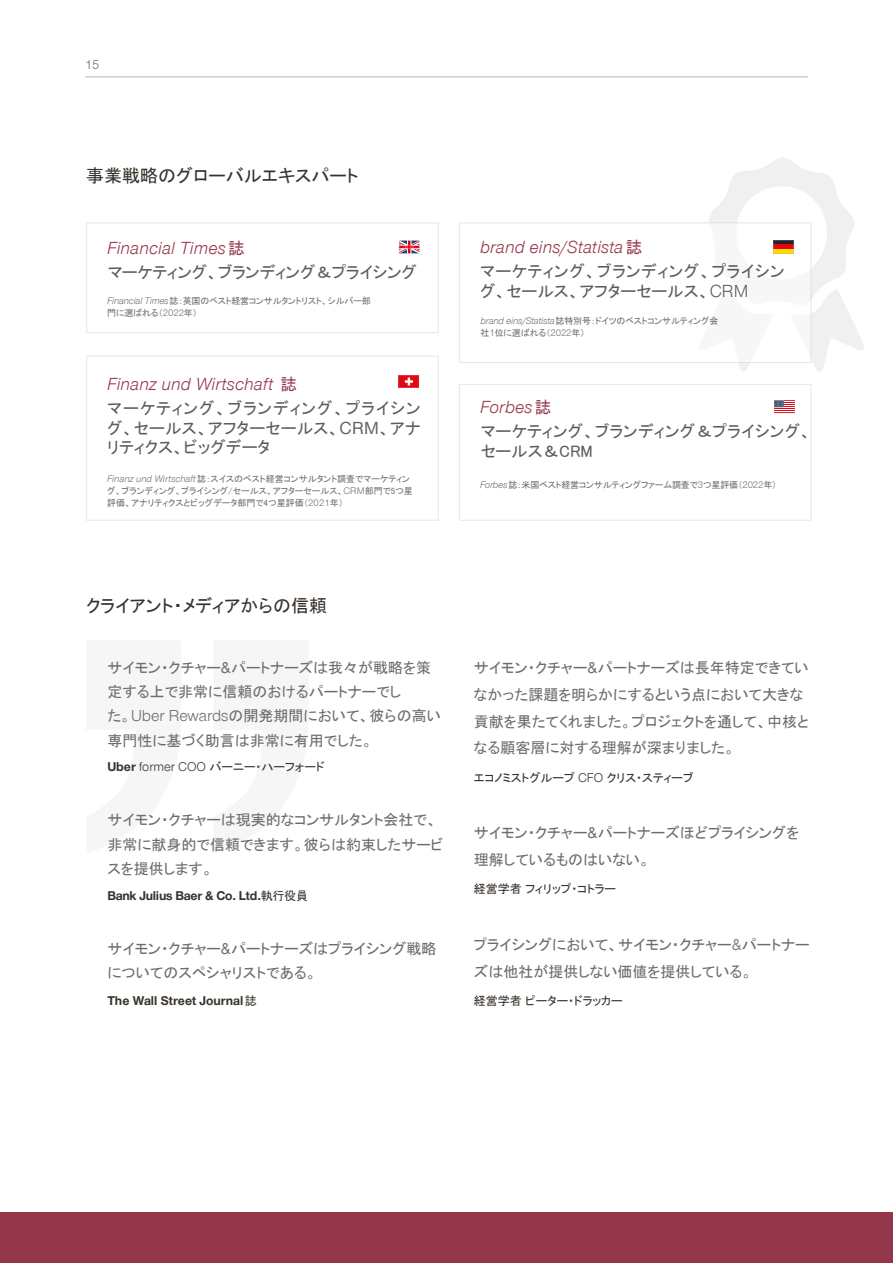
<style>
.page{position:relative;width:893px;height:1263px;background:#fff}
.page>*{position:absolute;margin:0;border:0;box-sizing:border-box;transform-origin:0 0}
.t1{font:18px "MS P Gothic";color:#39322b}
.t2{font:16.5px/19.5px "MS P Gothic";letter-spacing:.01em;color:#39322b}
.t3{font:italic 16.5px "Simon Kucher";letter-spacing:.01em;color:#95374b}
.t4{font:16.5px/19.5px "MS P Gothic";letter-spacing:.035em;color:#39322b}
.t5{font:16.5px "MS P Gothic";letter-spacing:-.01em;color:#39322b}
.t6{font:16.5px "MS P Gothic";letter-spacing:.065em;color:#39322b}
.t7{font:15px/24.2px "MS P Gothic";color:#6d6e6a}
.t8{font:12px "MS P Gothic";color:#39322b}
.t9{font:700 12px "Simon Kucher";letter-spacing:-.01em;color:#39322b}
.t10{font:12px "Simon Kucher";color:#6d6e6a}
.t11{font:9px/12px "MS P Gothic";letter-spacing:-.015em;color:#746f6b}
.s1{font-family:"MS P Gothic";font-style:normal}
.s2{font-family:"Simon Kucher";font-style:italic}
.s3{font-family:"Simon Kucher"}
.s4{font-family:"Simon Kucher Auto Hint";font-weight:500;color:#433c36}
.s5{font-family:"Simon Kucher Auto Hint";font-weight:500}
.s6{font-family:"Simon Kucher";font-weight:700}
.s7{font-family:"MS P Gothic";font-weight:400}
.s8{font-family:"Simon Kucher Auto Hint";font-weight:500;color:#838480}
</style>
<div class="page">
<div style="left:0;top:1212px;width:893px;height:51px;background:#95374b"></div>
<hr style="left:85px;top:77px;width:723px;height:1px;background:#b6b7b5">
<div style="left:459px;top:222px;width:353px;height:141px;border:1px solid #d3d3d2"></div>
<svg style="left:698px;top:157px;width:166px;height:215px"></svg>
<div style="left:459px;top:384px;width:353px;height:137px;border:1px solid #d3d3d2"></div>
<svg style="left:774px;top:400px;width:20px;height:13px"></svg>
<div style="left:86px;top:356px;width:353px;height:165px;border:1px solid #d3d3d2"></div>
<svg style="left:399px;top:375px;width:20px;height:13px"></svg>
<div style="left:86px;top:222px;width:353px;height:111px;border:1px solid #d3d3d2"></div>
<svg style="left:399px;top:241px;width:20px;height:12px"></svg>
<p class="t10" style="left:85px;top:58px;width:16px">15</p>
<p class="t1" style="left:86px;top:167px;width:274px">事業戦略のグローバルエキスパート</p>
<p class="t3" style="left:107px;top:238px;width:139px">Financial Times<span class="s1">誌</span></p>
<p class="t5" style="left:107px;top:264px;width:311px">マーケティング、ブランディング＆プライシング</p>
<p class="t11" style="left:107px;top:295px;width:265px"><span class="s2">Financial Times</span>誌：英国のベスト経営コンサルタントリスト、シルバー部門に選ばれる（<span class="s3">2022</span>年）</p>
<p class="t3" style="left:107px;top:374px;width:191px">Finanz und Wirtschaft <span class="s1">誌</span></p>
<p class="t3" style="left:480px;top:237px;width:164px">brand eins/Statista<span class="s1">誌</span></p>
<p class="t4" style="left:480px;top:262px;width:306px">マーケティング、ブランディング、プライシング、セールス、アフターセールス、<span class="s3">CRM</span></p>
<p class="t11" style="left:481px;top:315px;width:239px"><span class="s2">brand eins/Statista</span>誌特別号：ドイツのベストコンサルティング会社<span class="s3">1</span>位に選ばれる（<span class="s3">2022</span>年）</p>
<p class="t6" style="left:107px;top:400px;width:315px">マーケティング、ブランディング、プライシン</p>
<p class="t3" style="left:480px;top:398px;width:73px">Forbes<span class="s1">誌</span></p>
<p class="t2" style="left:107px;top:418px;width:315px">グ、セールス、アフターセールス、<span class="s4">CRM</span>、アナリティクス、ビッグデータ</p>
<p class="t11" style="left:107px;top:473px;width:307px"><span class="s2">Finanz und Wirtschaft</span>誌：スイスのベスト経営コンサルタント調査でマーケティング、ブランディング、プライシング/セールス、アフターセールス、<span class="s3">CRM</span>部門で5つ星評価、アナリティクスとビッグデータ部門で4つ星評価（<span class="s3">2021</span>年）</p>
<p class="t2" style="left:480px;top:422px;width:333px">マーケティング、ブランディング＆プライシング、セールス＆CRM</p>
<p class="t11" style="left:480px;top:479px;width:298px"><span class="s2">Forbes</span>誌：米国ベスト経営コンサルティングファーム調査で<span class="s3">3</span>つ星評価（<span class="s3">2022</span>年）</p>
<p class="t1" style="left:86px;top:597px;width:242px">クライアント・メディアからの信頼</p>
<p class="t7" style="left:107px;top:655px;width:335px">サイモン・クチャー<span class="s5">&amp;</span>パートナーズは我々が戦略を策定する上で非常に信頼のおけるパートナーでし<br>た。<span class="s3">Uber Rewards</span>の開発期間において、彼らの高い専門性に基づく助言は非常に有用でした。</p>
<p class="t8" style="left:107px;top:761px;width:219px"><span class="s6">Uber</span> <span class="s3">former COO</span> バーニー・ハーフォード</p>
<p class="t7" style="left:107px;top:808px;width:338px">サイモン・クチャーは現実的なコンサルタント会社で、非常に献身的で信頼できます。彼らは約束したサービスを提供します。</p>
<p class="t9" style="left:107px;top:888px;width:202px">Bank Julius Baer &amp; Co. Ltd.<span class="s7">執行役員</span></p>
<p class="t7" style="left:107px;top:936px;width:331px">サイモン・クチャー<span class="s5">&amp;</span>パートナーズはプライシング戦略についてのスペシャリストである。</p>
<p class="t9" style="left:107px;top:994px;width:151px">The Wall Street Journal<span class="s7">誌</span></p>
<p class="t7" style="left:474px;top:654px;width:336px;line-height:26.7px">サイモン・クチャー<span class="s5">&amp;</span>パートナーズは長年特定できていなかった課題を明らかにするという点において大きな貢献を果たてくれました。プロジェクトを通して、中核となる顧客層に対する理解が深まりました。</p>
<p class="t8" style="left:474px;top:771px;width:221px">エコノミストグループ <span class="s3">CFO</span> クリス・スティーブ</p>
<p class="t7" style="left:474px;top:819px;width:327px;line-height:26.8px">サイモン・クチャー<span class="s5">&amp;</span>パートナーズほどプライシングを理解しているものはいない。</p>
<p class="t8" style="left:474px;top:883px;width:144px">経営学者 フィリップ・コトラー</p>
<p class="t7" style="left:474px;top:931px;width:337px;line-height:26.8px">プライシングにおいて、サイモン・クチャー<span class="s8">&amp;</span>パートナーズは他社が提供しない価値を提供している。</p>
<p class="t8" style="left:474px;top:995px;width:150px">経営学者 ピーター・ドラッカー</p>
</div>
